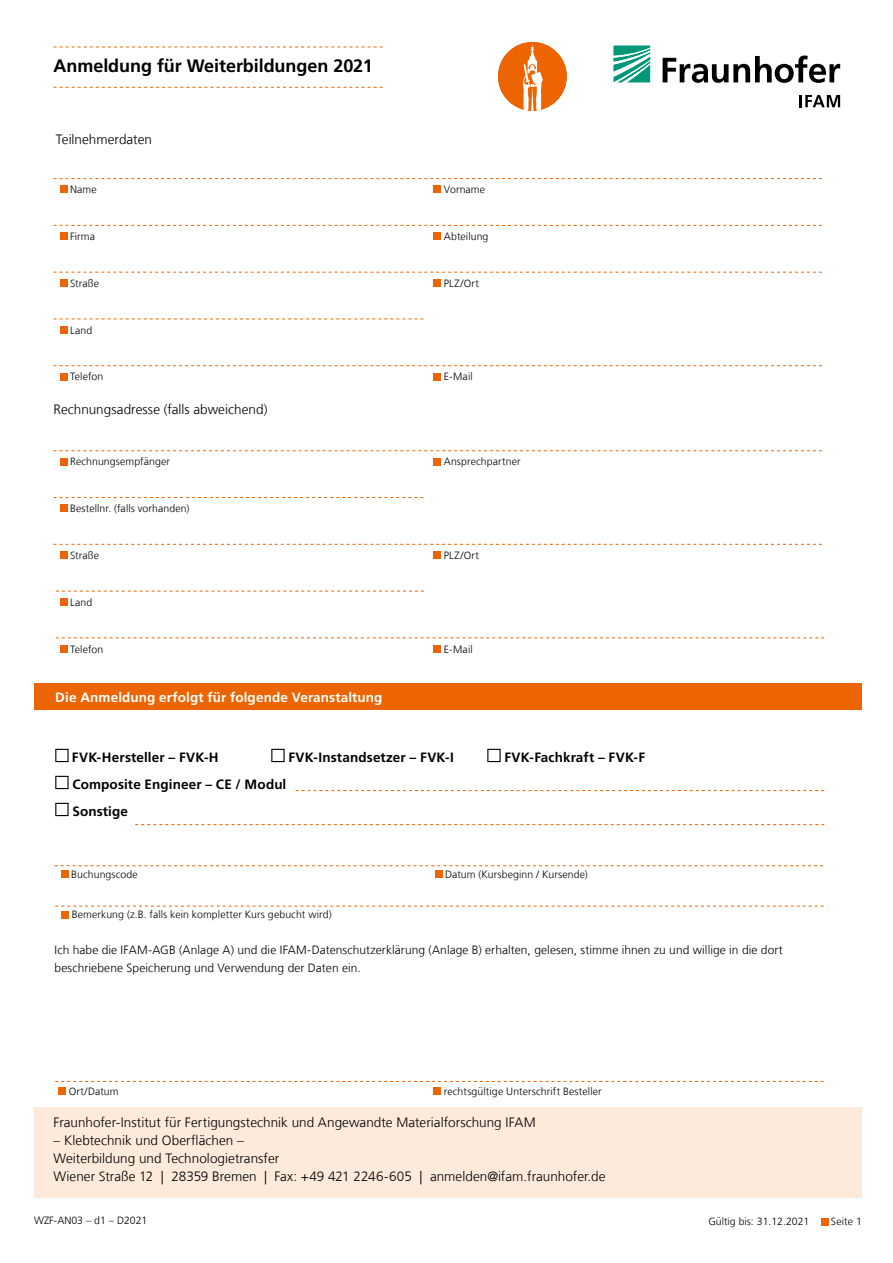
<style>
.page{position:relative;width:893px;height:1263px;background:#fff}
.page>*{position:absolute;margin:0;border:0;box-sizing:border-box;transform-origin:0 0}
.t1{font:700 18px "Frutiger LT Com";letter-spacing:-.005em;color:#000}
.t2{font:300 13.5px/18px "Frutiger LT Com";color:#000}
.t3{font:700 13.5px/27px "Frutiger LT Com";letter-spacing:.01em;color:#000}
.t4{font:700 13.5px "Frutiger LT Com";letter-spacing:.01em;color:#fff}
.t5{font:300 12px/18px "Frutiger LT Com";letter-spacing:.01em;color:#000}
.t6{font:300 10.5px "Frutiger LT Com";letter-spacing:.01em;color:#000}
</style>
<div class="page">
<div style="left:34px;top:683px;width:828px;height:27px;background:#ec6502"></div>
<svg style="left:54px;top:47px;width:329px;height:1px"></svg>
<svg style="left:54px;top:87px;width:329px;height:1px"></svg>
<div style="left:60px;top:186px;width:7px;height:7px;background:#ec6502"></div>
<div style="left:434px;top:186px;width:7px;height:7px;background:#ec6502"></div>
<div style="left:60px;top:233px;width:7px;height:7px;background:#ec6502"></div>
<div style="left:434px;top:233px;width:7px;height:7px;background:#ec6502"></div>
<div style="left:60px;top:280px;width:7px;height:7px;background:#ec6502"></div>
<div style="left:434px;top:280px;width:7px;height:7px;background:#ec6502"></div>
<div style="left:60px;top:326px;width:7px;height:7px;background:#ec6502"></div>
<div style="left:60px;top:373px;width:7px;height:7px;background:#ec6502"></div>
<div style="left:434px;top:373px;width:7px;height:7px;background:#ec6502"></div>
<div style="left:60px;top:458px;width:7px;height:7px;background:#ec6502"></div>
<div style="left:434px;top:458px;width:7px;height:7px;background:#ec6502"></div>
<div style="left:60px;top:505px;width:7px;height:7px;background:#ec6502"></div>
<div style="left:60px;top:552px;width:7px;height:7px;background:#ec6502"></div>
<div style="left:434px;top:552px;width:7px;height:7px;background:#ec6502"></div>
<div style="left:60px;top:599px;width:7px;height:7px;background:#ec6502"></div>
<div style="left:60px;top:645px;width:7px;height:7px;background:#ec6502"></div>
<div style="left:434px;top:645px;width:7px;height:7px;background:#ec6502"></div>
<svg style="left:54px;top:450px;width:768px;height:1px"></svg>
<svg style="left:54px;top:544px;width:768px;height:1px"></svg>
<svg style="left:54px;top:497px;width:369px;height:1px"></svg>
<svg style="left:54px;top:178px;width:768px;height:1px"></svg>
<svg style="left:54px;top:225px;width:768px;height:1px"></svg>
<svg style="left:54px;top:272px;width:768px;height:1px"></svg>
<svg style="left:54px;top:365px;width:768px;height:1px"></svg>
<div style="left:55px;top:749px;width:14px;height:13px;border:1px solid #000"></div>
<div style="left:271px;top:749px;width:14px;height:13px;border:1px solid #000"></div>
<div style="left:487px;top:749px;width:14px;height:13px;border:1px solid #000"></div>
<div style="left:55px;top:776px;width:14px;height:13px;border:1px solid #000"></div>
<div style="left:55px;top:803px;width:14px;height:13px;border:1px solid #000"></div>
<div style="left:61px;top:871px;width:7px;height:7px;background:#ec6502"></div>
<div style="left:435px;top:871px;width:7px;height:7px;background:#ec6502"></div>
<svg style="left:55px;top:865px;width:768px;height:1px"></svg>
<div style="left:62px;top:911px;width:7px;height:7px;background:#ec6502"></div>
<svg style="left:55px;top:906px;width:769px;height:1px"></svg>
<svg style="left:56px;top:591px;width:368px;height:1px"></svg>
<svg style="left:56px;top:637px;width:768px;height:1px"></svg>
<div style="left:821px;top:1218px;width:7px;height:7px;background:#ec6502"></div>
<svg style="left:296px;top:790px;width:528px;height:1px"></svg>
<svg style="left:135px;top:824px;width:689px;height:1px"></svg>
<svg style="left:54px;top:319px;width:369px;height:1px"></svg>
<div style="left:34px;top:1107px;width:828px;height:91px;background:#fdeadb"></div>
<div style="left:59px;top:1088px;width:7px;height:7px;background:#ec6502"></div>
<div style="left:434px;top:1088px;width:7px;height:7px;background:#ec6502"></div>
<svg style="left:55px;top:1081px;width:769px;height:1px"></svg>
<svg style="left:498px;top:42px;width:69px;height:69px"></svg>
<svg style="left:613px;top:45px;width:37px;height:37px"></svg>
<svg style="left:663px;top:56px;width:177px;height:27px"></svg>
<svg style="left:800px;top:95px;width:40px;height:12px"></svg>
<h1 class="t1" style="left:54px;top:55px;width:321px">Anmeldung für Weiterbildungen 2021</h1>
<p class="t2" style="left:56px;top:130px;width:98px">Teilnehmerdaten</p>
<p class="t6" style="left:70px;top:183px;width:28px">Name</p>
<p class="t6" style="left:444px;top:183px;width:43px">Vorname</p>
<p class="t6" style="left:70px;top:230px;width:26px">Firma</p>
<p class="t6" style="left:444px;top:230px;width:46px">Abteilung</p>
<p class="t6" style="left:70px;top:276px;width:30px">Straße</p>
<p class="t6" style="left:444px;top:276px;width:37px">PLZ/Ort</p>
<p class="t6" style="left:70px;top:323px;width:24px">Land</p>
<p class="t6" style="left:70px;top:370px;width:35px">Telefon</p>
<p class="t6" style="left:444px;top:370px;width:30px">E-Mail</p>
<p class="t2" style="left:54px;top:400px;width:215px">Rechnungsadresse (falls abweichend)</p>
<p class="t6" style="left:70px;top:455px;width:101px">Rechnungsempfänger</p>
<p class="t6" style="left:444px;top:455px;width:78px">Ansprechpartner</p>
<p class="t6" style="left:70px;top:502px;width:121px">Bestellnr. (falls vorhanden)</p>
<p class="t6" style="left:70px;top:549px;width:30px">Straße</p>
<p class="t6" style="left:444px;top:549px;width:37px">PLZ/Ort</p>
<p class="t6" style="left:70px;top:595px;width:24px">Land</p>
<p class="t6" style="left:70px;top:642px;width:35px">Telefon</p>
<p class="t6" style="left:444px;top:642px;width:30px">E-Mail</p>
<p class="t4" style="left:55px;top:689px;width:329px">Die Anmeldung erfolgt für folgende Veranstaltung</p>
<p class="t3" style="left:72px;top:744px;width:148px">FVK-Hersteller – FVK-H</p>
<p class="t3" style="left:288px;top:744px;width:167px">FVK-Instandsetzer – FVK-I</p>
<p class="t3" style="left:504px;top:744px;width:142px">FVK-Fachkraft – FVK-F</p>
<p class="t3" style="left:72px;top:771px;width:216px">Composite Engineer – CE / Modul<br>Sonstige</p>
<p class="t6" style="left:71px;top:868px;width:68px">Buchungscode</p>
<p class="t6" style="left:445px;top:868px;width:144px">Datum (Kursbeginn / Kursende)</p>
<p class="t6" style="left:72px;top:908px;width:261px">Bemerkung (z.B. falls kein kompletter Kurs gebucht wird)</p>
<p class="t5" style="left:54px;top:941px;width:730px">Ich habe die IFAM-AGB (Anlage A) und die IFAM-Datenschutzerklärung (Anlage B) erhalten, gelesen, stimme ihnen zu und willige in die dort beschriebene Speicherung und Verwendung der Daten ein.</p>
<p class="t6" style="left:69px;top:1085px;width:51px">Ort/Datum</p>
<p class="t6" style="left:444px;top:1085px;width:159px">rechtsgültige Unterschrift Besteller</p>
<p class="t2" style="left:54px;top:1113px;width:484px">Fraunhofer-Institut für Fertigungstechnik und Angewandte Materialforschung IFAM</p>
<p class="t2" style="left:54px;top:1131px;width:553px">– Klebtechnik und Oberflächen –<br>Weiterbildung und Technologietransfer<br>Wiener Straße 12 | 28359 Bremen | Fax: +49 421 2246-605 | anmelden@ifam.fraunhofer.de</p>
<p class="t6" style="left:34px;top:1214px;width:115px">WZF-AN03 – d1 – D2021</p>
<p class="t6" style="left:708px;top:1215px;width:102px">Gültig bis: 31.12.2021</p>
<p class="t6" style="left:831px;top:1215px;width:32px">Seite 1</p>
</div>
